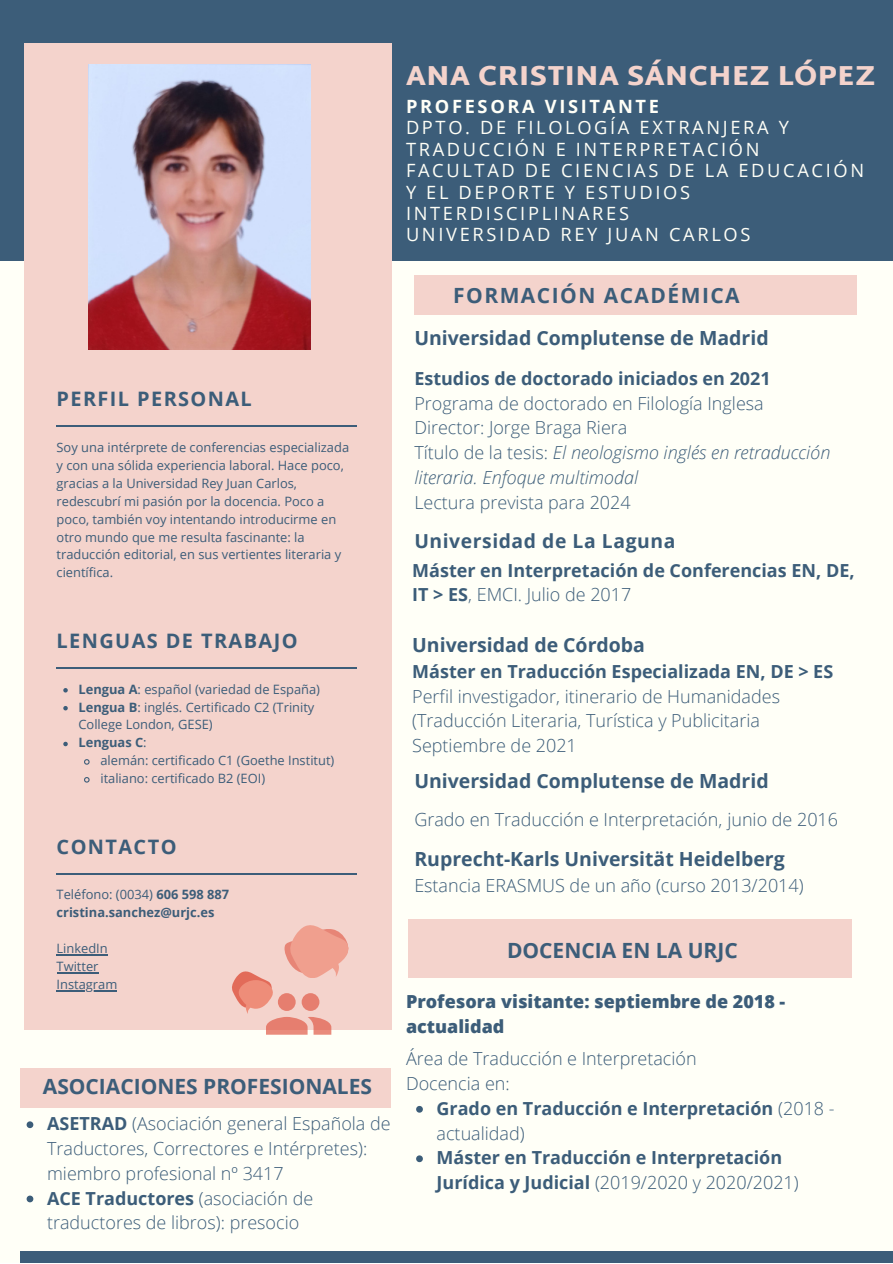
<style>
.page{position:relative;width:893px;height:1264px;background:#fff}
.page>*{position:absolute;margin:0;border:0;box-sizing:border-box;transform-origin:0 0}
.t1{font:900 28.05px "Martel Sans";letter-spacing:.02em;color:#f4d3cc}
.t2{font:700 21px "Open Sans";color:#3c5d79}
.t3{font:700 21px "Open Sans";letter-spacing:.07em;color:#3c5d79}
.t4{font:700 19.95px "Open Sans";letter-spacing:.07em;color:#3c5d79}
.t5{font:700 19.5px "Open Sans";color:#3c5d79}
.t6{font:700 19.35px "Open Sans";letter-spacing:.03em;color:#3c5d79}
.t7{font:18.3px/21.3px "Open Sans";letter-spacing:.145em;color:#fffff7}
.t8{font:700 18.3px "Open Sans";letter-spacing:.145em;color:#fffff7}
.t9{font:300 18px/24.8px "Open Sans";color:#3c5d79}
.t10{font:700 18px/24.8px "Open Sans";color:#3c5d79}
.t11{font:italic 300 18px/24.8px "Open Sans";color:#3c5d79}
.t12{font:800 18px/24.8px "Open Sans";color:#3c5d79}
.t13{font:12.9px/17.9px "Open Sans";color:#3c5d79}
.t14{font:700 12.9px "Open Sans";color:#3c5d79}
.s1{font-weight:700}
.s2{font-weight:400}
.s3{font-style:normal}
.s4{font-weight:300}
</style>
<div class="page">
<div style="left:0;top:0;width:892px;height:1262px;background:#fffff7"></div>
<div style="left:0;top:0;width:892px;height:261px;background:#3c5d79"></div>
<div style="left:20px;top:1250px;width:872px;height:12px;background:#3c5d79"></div>
<div style="left:414px;top:275px;width:442px;height:40px;background:#f4d3cc"></div>
<div style="left:408px;top:919px;width:443px;height:59px;background:#f4d3cc"></div>
<div style="left:24px;top:43px;width:367px;height:986px;background:#f4d3cc"></div>
<hr style="left:57px;top:425px;width:300px;height:1px;background:#3c5d79">
<hr style="left:57px;top:990px;width:60px;height:1px;background:#3c5d79">
<hr style="left:57px;top:954px;width:51px;height:1px;background:#3c5d79">
<hr style="left:57px;top:972px;width:41px;height:1px;background:#3c5d79">
<hr style="left:57px;top:873px;width:300px;height:1px;background:#3c5d79">
<svg style="left:63px;top:688px;width:5px;height:4px"></svg>
<svg style="left:63px;top:706px;width:5px;height:4px"></svg>
<svg style="left:63px;top:741px;width:5px;height:5px"></svg>
<svg style="left:84px;top:759px;width:6px;height:6px"></svg>
<svg style="left:84px;top:777px;width:6px;height:6px"></svg>
<hr style="left:57px;top:667px;width:300px;height:1px;background:#3c5d79">
<svg style="left:232px;top:925px;width:116px;height:109px"></svg>
<div style="left:20px;top:1068px;width:371px;height:39px;background:#f4d3cc"></div>
<img style="left:89px;top:65px;width:221px;height:284px">
<svg style="left:27px;top:1121px;width:6px;height:7px"></svg>
<svg style="left:27px;top:1195px;width:6px;height:7px"></svg>
<svg style="left:416px;top:1105px;width:7px;height:7px"></svg>
<svg style="left:416px;top:1155px;width:7px;height:7px"></svg>
<p class="t4" style="left:57px;top:385px;width:197px">PERFIL PERSONAL</p>
<p class="t13" style="left:57px;top:438px;width:294px">Soy una intérprete de conferencias especializada y con una sólida experiencia laboral. Hace poco, gracias a la Universidad Rey Juan Carlos, redescubrí mi pasión por la docencia. Poco a poco, también voy intentando introducirme en otro mundo que me resulta fascinante: la traducción editorial, en sus vertientes literaria y científica.</p>
<p class="t4" style="left:57px;top:626px;width:242px">LENGUAS DE TRABAJO</p>
<p class="t13" style="left:78px;top:679px;width:243px"><span class="s1">Lengua A</span>: español (variedad de España)</p>
<p class="t13" style="left:78px;top:697px;width:237px"><span class="s1">Lengua B</span>: inglés. Certificado C2 (Trinity<br>College London, GESE)</p>
<p class="t14" style="left:78px;top:733px;width:70px">Lenguas C<span class="s2">:</span></p>
<p class="t13" style="left:100px;top:751px;width:235px">alemán: certificado C1 (Goethe Institut)</p>
<p class="t13" style="left:100px;top:769px;width:166px">italiano: certificado B2 (EOI)</p>
<p class="t4" style="left:57px;top:832px;width:121px">CONTACTO</p>
<p class="t13" style="left:57px;top:885px;width:174px">Teléfono: (0034) <span class="s1">606 598 887</span></p>
<p class="t14" style="left:57px;top:903px;width:159px">cristina.sanchez@urjc.es</p>
<p class="t13" style="left:57px;top:939px;width:53px">LinkedIn</p>
<p class="t13" style="left:57px;top:957px;width:43px">Twitter</p>
<p class="t13" style="left:57px;top:975px;width:62px">Instagram</p>
<p class="t2" style="left:43px;top:1071px;width:331px">ASOCIACIONES PROFESIONALES</p>
<p class="t9" style="left:47px;top:1110px;width:345px"><span class="s1">ASETRAD</span> (Asociación general Española de<br>Traductores, Correctores e Intérpretes): miembro profesional nº 3417</p>
<p class="t9" style="left:47px;top:1185px;width:268px"><span class="s1">ACE Traductores</span> (asociación de traductores de libros): presocio</p>
<p class="t1" style="left:406px;top:59px;width:470px">ANA CRISTINA SÁNCHEZ LÓPEZ</p>
<p class="t8" style="left:406px;top:93px;width:254px">PROFESORA VISITANTE</p>
<p class="t7" style="left:406px;top:117px;width:384px">DPTO. DE FILOLOGÍA EXTRANJERA Y<br>TRADUCCIÓN E INTERPRETACIÓN</p>
<p class="t7" style="left:406px;top:159px;width:459px">FACULTAD DE CIENCIAS DE LA EDUCACIÓN<br>Y EL DEPORTE Y ESTUDIOS<br>INTERDISCIPLINARES</p>
<p class="t7" style="left:406px;top:223px;width:346px">UNIVERSIDAD REY JUAN CARLOS</p>
<p class="t3" style="left:453px;top:280px;width:288px">FORMACIÓN ACADÉMICA</p>
<p class="t5" style="left:414px;top:324px;width:356px">Universidad Complutense de Madrid</p>
<p class="t10" style="left:414px;top:365px;width:358px">Estudios de doctorado iniciados en 2021</p>
<p class="t9" style="left:414px;top:390px;width:351px">Programa de doctorado en Filología Inglesa</p>
<p class="t9" style="left:414px;top:415px;width:214px">Director: Jorge Braga Riera</p>
<p class="t11" style="left:414px;top:440px;width:417px"><span class="s3">Título de la tesis:</span> El neologismo inglés en retraducción literaria. Enfoque multimodal</p>
<p class="t9" style="left:414px;top:489px;width:218px">Lectura prevista para 2024</p>
<p class="t6" style="left:414px;top:528px;width:262px">Universidad de La Laguna</p>
<p class="t10" style="left:412px;top:557px;width:444px">Máster en Interpretación de Conferencias EN, DE,<br>IT &gt; ES<span class="s4">, EMCI. Julio de 2017</span></p>
<p class="t5" style="left:412px;top:631px;width:234px">Universidad de Córdoba</p>
<p class="t10" style="left:412px;top:658px;width:422px">Máster en Traducción Especializada EN, DE &gt; ES</p>
<p class="t9" style="left:412px;top:683px;width:369px">Perfil investigador, itinerario de Humanidades (Traducción Literaria, Turística y Publicitaria</p>
<p class="t9" style="left:412px;top:732px;width:166px">Septiembre de 2021</p>
<p class="t5" style="left:414px;top:766px;width:356px">Universidad Complutense de Madrid</p>
<p class="t9" style="left:414px;top:806px;width:425px">Grado en Traducción e Interpretación, junio de 2016</p>
<p class="t5" style="left:414px;top:845px;width:372px">Ruprecht-Karls Universität Heidelberg</p>
<p class="t9" style="left:414px;top:873px;width:391px">Estancia ERASMUS de un año (curso 2013/2014)</p>
<p class="t2" style="left:507px;top:936px;width:232px">DOCENCIA EN LA URJC</p>
<p class="t12" style="left:406px;top:988px;width:381px">Profesora visitante: septiembre de 2018 - actualidad</p>
<p class="t9" style="left:406px;top:1046px;width:292px">Área de Traducción e Interpretación</p>
<p class="t9" style="left:406px;top:1070px;width:105px">Docencia en:</p>
<p class="t10" style="left:436px;top:1095px;width:399px">Grado en Traducción e Interpretación <span class="s4">(2018 - actualidad)</span></p>
<p class="t10" style="left:436px;top:1144px;width:363px">Máster en Traducción e Interpretación<br>Jurídica y Judicial <span class="s4">(2019/2020 y 2020/2021)</span></p>
</div>
